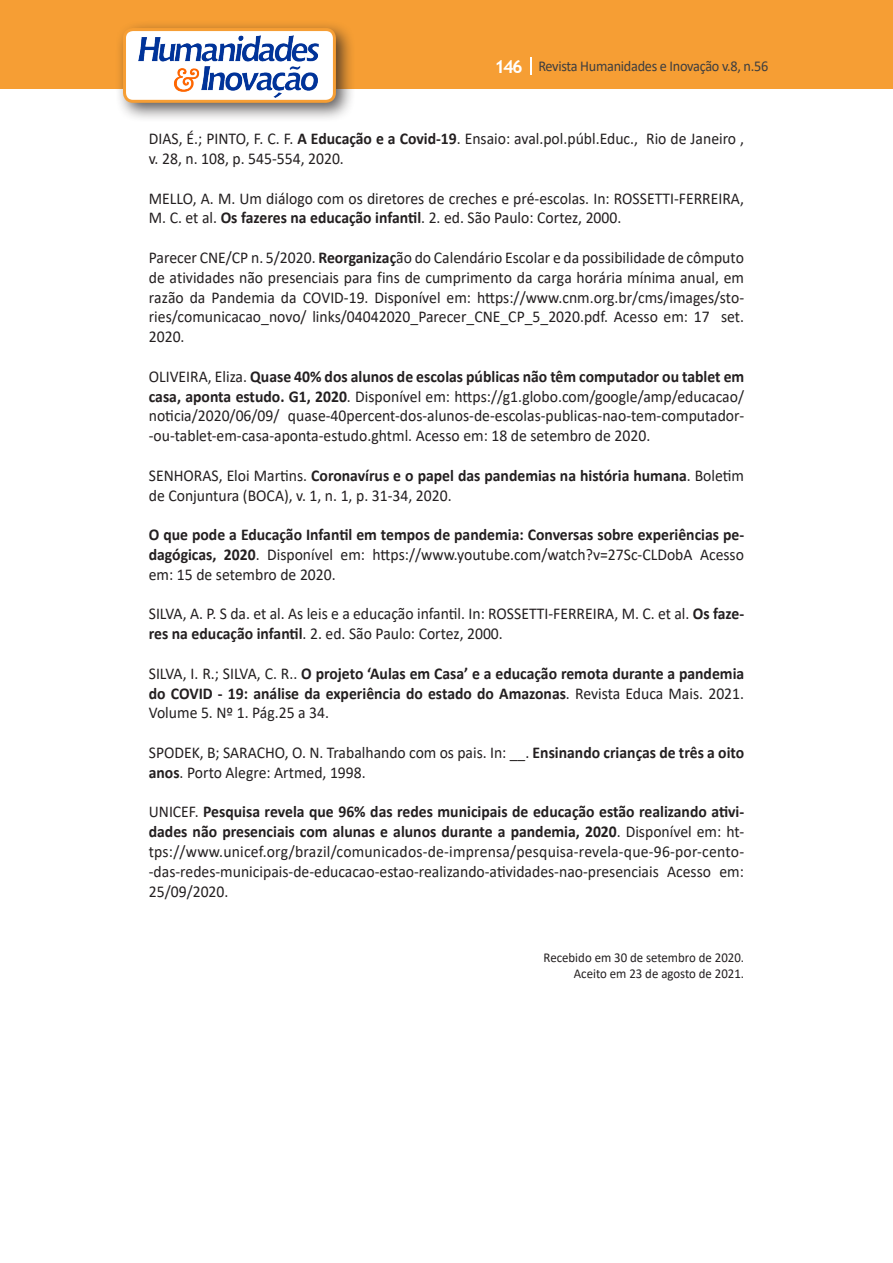
<style>
.page{position:relative;width:893px;height:1263px;background:#fff}
.page>*{position:absolute;margin:0;border:0;box-sizing:border-box;transform-origin:0 0}
.Texto{font:16.5px/19.8px "Calibri";color:#231f20;scale:.95 1}
.Texto-2{font:700 16.5px/19.8px "Calibri";color:#231f20;text-align:justify;scale:.95 1}
.t1{font:15px "Calibri";letter-spacing:-.02em;color:#3e3e3f;scale:.95 1}
.Texto-3{font:13.5px "Calibri";color:#231f20;scale:.95 1}
.s1{font-family:"Trebuchet MS";font-weight:700;font-size:18px;color:#fff}
.s2{font-weight:700}
.s3{font-weight:400}
</style>
<div class="page">
<div style="left:0;top:0;width:893px;height:88px;background:#f69e34"></div>
<svg style="left:530px;top:57px;width:2px;height:18px"></svg>
<div style="left:115px;top:20px;width:241px;height:103px;background:#231f20;opacity:.75"></div>
<div style="left:125px;top:30px;width:209px;height:71px;background:#fff;border-radius:9px"></div>
<img style="left:138px;top:35px;width:181px;height:62px">
<div style="left:123px;top:28px;width:213px;height:75px;border:3px solid #f69e34;border-radius:9px"></div>
<p class="t1" style="left:495px;top:56px;width:290px"><span class="s1">146</span> Revista Humanidades e Inovação v.8, n.56</p>
<p class="Texto" style="left:149px;top:128px;width:628px">DIAS, É.; PINTO, F. C. F. <span class="s2">A Educação e a Covid-19</span>. Ensaio: aval.pol.públ.Educ., Rio de Janeiro , v. 28, n. 108, p. 545-554, 2020.</p>
<p class="Texto" style="left:149px;top:188px;width:628px">MELLO, A. M. Um diálogo com os diretores de creches e pré-escolas. In: ROSSETTI-FERREIRA,<br>M. C. et al. <span class="s2">Os fazeres na educação infantil</span>. 2. ed. São Paulo: Cortez, 2000.</p>
<p class="Texto" style="left:149px;top:247px;width:628px;text-align:justify">Parecer CNE/CP n. 5/2020. <span class="s2">Reorganizaç</span>ão do Calendário Escolar e da possibilidade de cômputo de atividades não presenciais para fins de cumprimento da carga horária mínima anual, em razão da Pandemia da COVID-19. Disponível em: https://www.cnm.org.br/cms/images/sto&shy;ries/comunicacao_novo/ links/04042020_Parecer_CNE_CP_5_2020.pdf. Acesso em: 17 set.<br>2020.</p>
<p class="Texto" style="left:149px;top:366px;width:628px;text-align:justify">OLIVEIRA, Eliza. <span class="s2">Quase 40% dos alunos de escolas públicas não têm computador ou tablet em casa, aponta estudo. G1, 2020</span>. Disponível em: https://g1.globo.com/google/amp/educacao/ noticia/2020/06/09/ quase-40percent-dos-alunos-de-escolas-publicas-nao-tem-computador--ou-tablet-em-casa-aponta-estudo.ghtml. Acesso em: 18 de setembro de 2020.</p>
<p class="Texto" style="left:149px;top:465px;width:628px">SENHORAS, Eloi Martins. <span class="s2">Coronavírus e o papel das pandemias na história humana</span>. Boletim de Conjuntura (BOCA), v. 1, n. 1, p. 31-34, 2020.</p>
<p class="Texto-2" style="left:149px;top:525px;width:628px">O que pode a Educação Infantil em tempos de pandemia: Conversas sobre experiências pe&shy;dagógicas, 2020<span class="s3">. Disponível em: https://www.youtube.com/watch?v=27Sc-CLDobA Acesso em: 15 de setembro de 2020.</span></p>
<p class="Texto" style="left:149px;top:604px;width:628px">SILVA, A. P. S da. et al. As leis e a educação infantil. In: ROSSETTI-FERREIRA, M. C. et al. <span class="s2">Os faze&shy;res na educação infantil</span>. 2. ed. São Paulo: Cortez, 2000.</p>
<p class="Texto-2" style="left:149px;top:663px;width:628px"><span class="s3">SILVA, I. R.; SILVA, C. R..</span> O projeto ‘Aulas em Casa’ e a educação remota durante a pandemia do COVID - 19: análise da experiência do estado do Amazonas<span class="s3">. Revista Educa Mais. 2021.<br>Volume 5. Nº 1. Pág.25 a 34.</span></p>
<p class="Texto" style="left:149px;top:742px;width:628px">SPODEK, B; SARACHO, O. N. Trabalhando com os pais. In: __. <span class="s2">Ensinando crianças de três a oito anos</span>. Porto Alegre: Artmed, 1998.</p>
<p class="Texto" style="left:149px;top:802px;width:628px;text-align:justify">UNICEF. <span class="s2">Pesquisa revela que 96% das redes municipais de educação estão realizando ativi&shy;dades não presenciais com alunas e alunos durante a pandemia, 2020</span>. Disponível em: ht&shy;tps://www.unicef.org/brazil/comunicados-de-imprensa/pesquisa-revela-que-96-por-cento--das-redes-municipais-de-educacao-estao-realizando-atividades-nao-presenciais Acesso em:<br>25/09/2020.</p>
<p class="Texto-3" style="left:544px;top:948px;width:213px">Recebido em 30 de setembro de 2020.</p>
<p class="Texto-3" style="left:574px;top:964px;width:181px">Aceito em 23 de agosto de 2021.</p>
</div>
